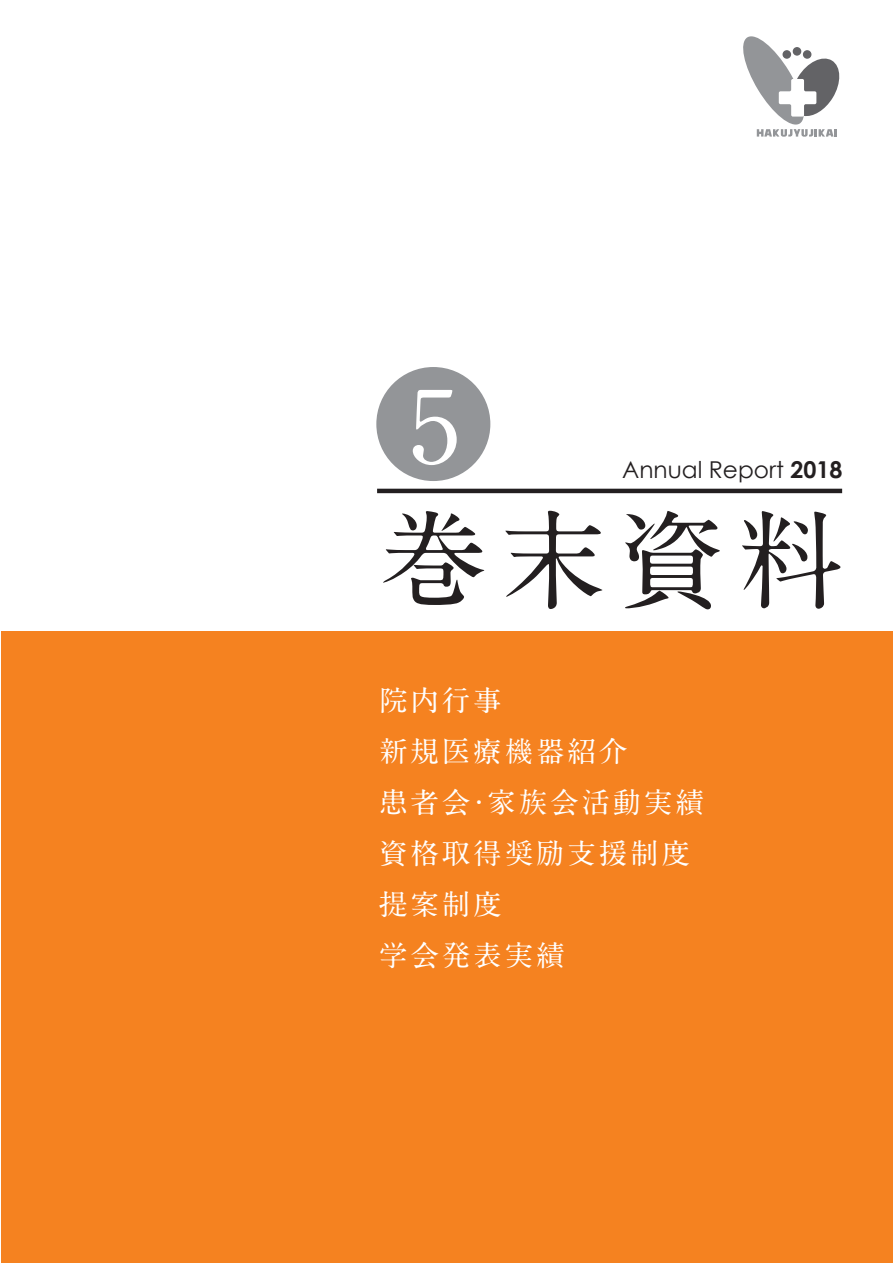
<style>
.page{position:relative;width:893px;height:1263px;background:#fff}
.page>*{position:absolute;margin:0;border:0;box-sizing:border-box;transform-origin:0 0}
.t1{font:700 108px "A1 Mincho Std";color:#231f20}
.t2{font:700 100.5px "A1 Mincho Std";color:#fff}
.t3{font:700 28.5px/51px "A1 Mincho Std";letter-spacing:.1em;color:#fff}
.t4{font:23.25px "Century Gothic";color:#231f20}
.s1{font-weight:700}
</style>
<div class="page">
<svg style="left:743px;top:36px;width:97px;height:101px"></svg>
<div style="left:1px;top:631px;width:892px;height:632px;background:#f58220"></div>
<hr style="left:377px;top:489px;width:465px;height:4px;background:#231f20">
<div style="left:376px;top:367px;width:114px;height:114px;background:#939598;border-radius:50%"></div>
<h2 class="t2" style="left:409px;top:344px;width:52px">5</h2>
<p class="t4" style="left:622px;top:455px;width:222px">Annual Report <span class="s1">2018</span></p>
<h1 class="t1" style="left:380px;top:473px;width:466px">巻末資料</h1>
<p class="t3" style="left:379px;top:671px;width:326px">院内行事<br>新規医療機器紹介<br>患者会・家族会活動実績資格取得奨励支援制度提案制度<br>学会発表実績</p>
</div>
